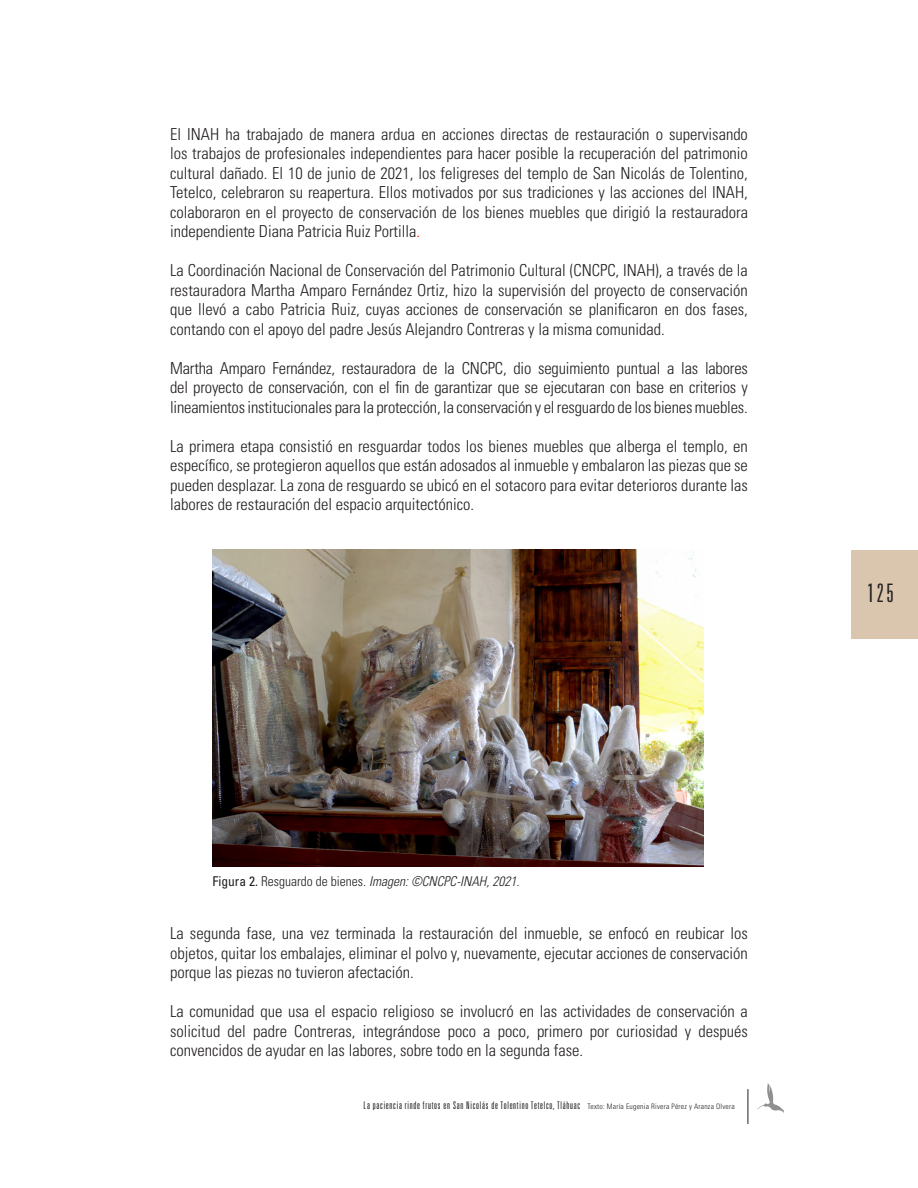
<style>
.page{position:relative;width:918px;height:1188px;background:#fff}
.page>*{position:absolute;margin:0;border:0;box-sizing:border-box;transform-origin:0 0}
.t1{font:300 ultra-condensed 25.5px "Univers LT Std";color:#231f20}
.t2{font:300 condensed 16.5px/19.5px "Univers LT Std";color:#231f20;text-align:justify}
.t3{font:italic 300 condensed 13.5px "Univers LT Std";color:#231f20}
.t4{font:300 ultra-condensed 10.5px "Univers LT Std";letter-spacing:.07em;color:#231f20}
.s1{color:#f00}
.s2{font-weight:400;font-style:normal}
.s3{font-style:normal}
.s4{font-stretch:condensed;font-size:7.5px}
</style>
<div class="page">
<hr style="left:748px;top:1089px;width:1px;height:35px;background:#231f20">
<div style="left:851px;top:550px;width:67px;height:88px;background:#dac6ae"></div>
<svg style="left:757px;top:1083px;width:27px;height:30px"></svg>
<img style="left:212px;top:550px;width:492px;height:317px">
<p class="t2" style="left:170px;top:124px;width:579px">El INAH ha trabajado de manera ardua en acciones directas de restauración o supervisando los trabajos de profesionales independientes para hacer posible la recuperación del patrimonio cultural dañado. El 10 de junio de 2021, los feligreses del templo de San Nicolás de Tolentino, Tetelco, celebraron su reapertura. Ellos motivados por sus tradiciones y las acciones del INAH, colaboraron en el proyecto de conservación de los bienes muebles que dirigió la restauradora independiente Diana Patricia Ruiz Portilla<span class="s1">.</span></p>
<p class="t2" style="left:170px;top:260px;width:579px">La Coordinación Nacional de Conservación del Patrimonio Cultural (CNCPC, INAH), a través de la restauradora Martha Amparo Fernández Ortiz, hizo la supervisión del proyecto de conservación que llevó a cabo Patricia Ruiz, cuyas acciones de conservación se planificaron en dos fases, contando con el apoyo del padre Jesús Alejandro Contreras y la misma comunidad.</p>
<p class="t2" style="left:170px;top:358px;width:579px">Martha Amparo Fernández, restauradora de la CNCPC, dio seguimiento puntual a las labores del proyecto de conservación, con el fin de garantizar que se ejecutaran con base en criterios y lineamientos institucionales para la protección, la conservación y el resguardo de los bienes muebles.</p>
<p class="t2" style="left:170px;top:436px;width:579px">La primera etapa consistió en resguardar todos los bienes muebles que alberga el templo, en específico, se protegieron aquellos que están adosados al inmueble y embalaron las piezas que se pueden desplazar. La zona de resguardo se ubicó en el sotacoro para evitar deterioros durante las labores de restauración del espacio arquitectónico.</p>
<p class="t3" style="left:212px;top:873px;width:308px"><span class="s2">Figura 2.</span> <span class="s3">Resguardo de bienes.</span> Imagen: ©CNCPC-INAH, 2021.</p>
<p class="t2" style="left:170px;top:924px;width:579px">La segunda fase, una vez terminada la restauración del inmueble, se enfocó en reubicar los objetos, quitar los embalajes, eliminar el polvo y, nuevamente, ejecutar acciones de conservación porque las piezas no tuvieron afectación.</p>
<p class="t2" style="left:170px;top:1002px;width:579px">La comunidad que usa el espacio religioso se involucró en las actividades de conservación a solicitud del padre Contreras, integrándose poco a poco, primero por curiosidad y después convencidos de ayudar en las labores, sobre todo en la segunda fase.</p>
<p class="t4" style="left:364px;top:1100px;width:373px">La paciencia rinde frutos en San Nicolás de Tolentino Tetelco, Tláhuac <span class="s4">Texto: María Eugenia Rivera Pérez y Aranza Olvera</span></p>
<h1 class="t1" style="left:867px;top:579px;width:28px">125</h1>
</div>
